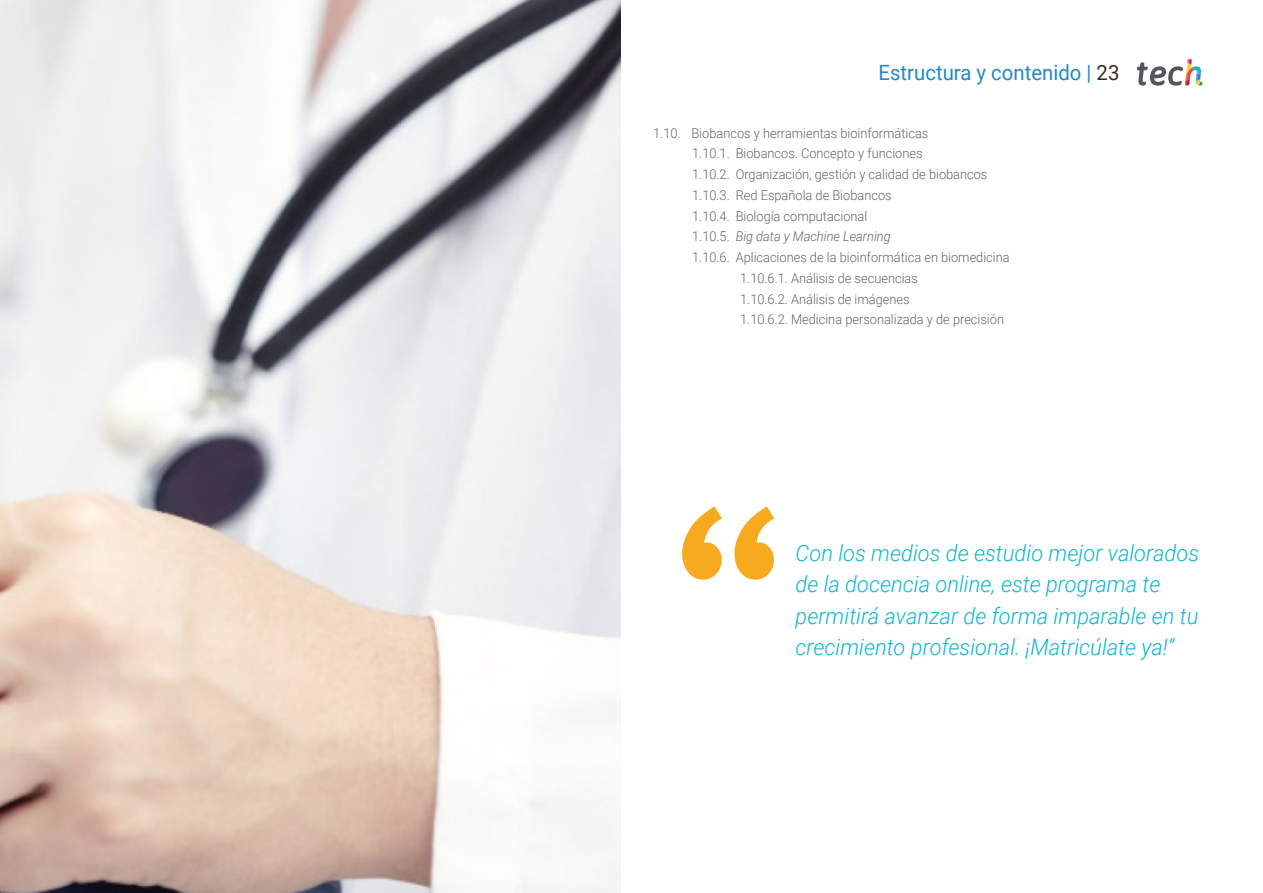
<style>
.page{position:relative;width:1263px;height:893px;background:#fff}
.page>*{position:absolute;margin:0;border:0;box-sizing:border-box;transform-origin:0 0}
.t1{font:italic 300 22.5px/31.5px "Roboto";color:#0fb6cf}
.t2{font:21px "Roboto";color:#2488c9}
.t3{font:300 13.5px "Roboto";color:#61646a;scale:.95 1}
.t4{font:italic 300 13.5px "Roboto";color:#61646a;scale:.95 1}
.s1{color:#312e20}
.s2{font-style:normal}
</style>
<div class="page">
<img style="left:0;top:0;width:621px;height:893px">
<svg style="left:682px;top:506px;width:92px;height:74px"></svg>
<svg style="left:1137px;top:59px;width:65px;height:27px"></svg>
<h2 class="t2" style="left:878px;top:57px;width:242px">Estructura y contenido | <span class="s1">23</span></h2>
<p class="t3" style="left:653px;top:123px;width:291px">1.10. Biobancos y herramientas bioinformáticas</p>
<p class="t3" style="left:692px;top:144px;width:244px">1.10.1. Biobancos. Concepto y funciones</p>
<p class="t3" style="left:692px;top:165px;width:312px">1.10.2. Organización, gestión y calidad de biobancos</p>
<p class="t3" style="left:692px;top:186px;width:211px">1.10.3. Red Española de Biobancos</p>
<p class="t3" style="left:692px;top:206px;width:186px">1.10.4. Biología computacional</p>
<p class="t4" style="left:692px;top:227px;width:211px"><span class="s2">1.10.5.</span> Big data y Machine Learning</p>
<p class="t3" style="left:692px;top:248px;width:336px">1.10.6. Aplicaciones de la bioinformática en biomedicina</p>
<p class="t3" style="left:740px;top:269px;width:189px">1.10.6.1. Análisis de secuencias</p>
<p class="t3" style="left:740px;top:289px;width:180px">1.10.6.2. Análisis de imágenes</p>
<p class="t3" style="left:740px;top:310px;width:279px">1.10.6.2. Medicina personalizada y de precisión</p>
<h1 class="t1" style="left:795px;top:536px;width:405px">Con los medios de estudio mejor valorados de la docencia online, este programa te permitirá avanzar de forma imparable en tu crecimiento profesional. ¡Matricúlate ya!”</h1>
</div>
